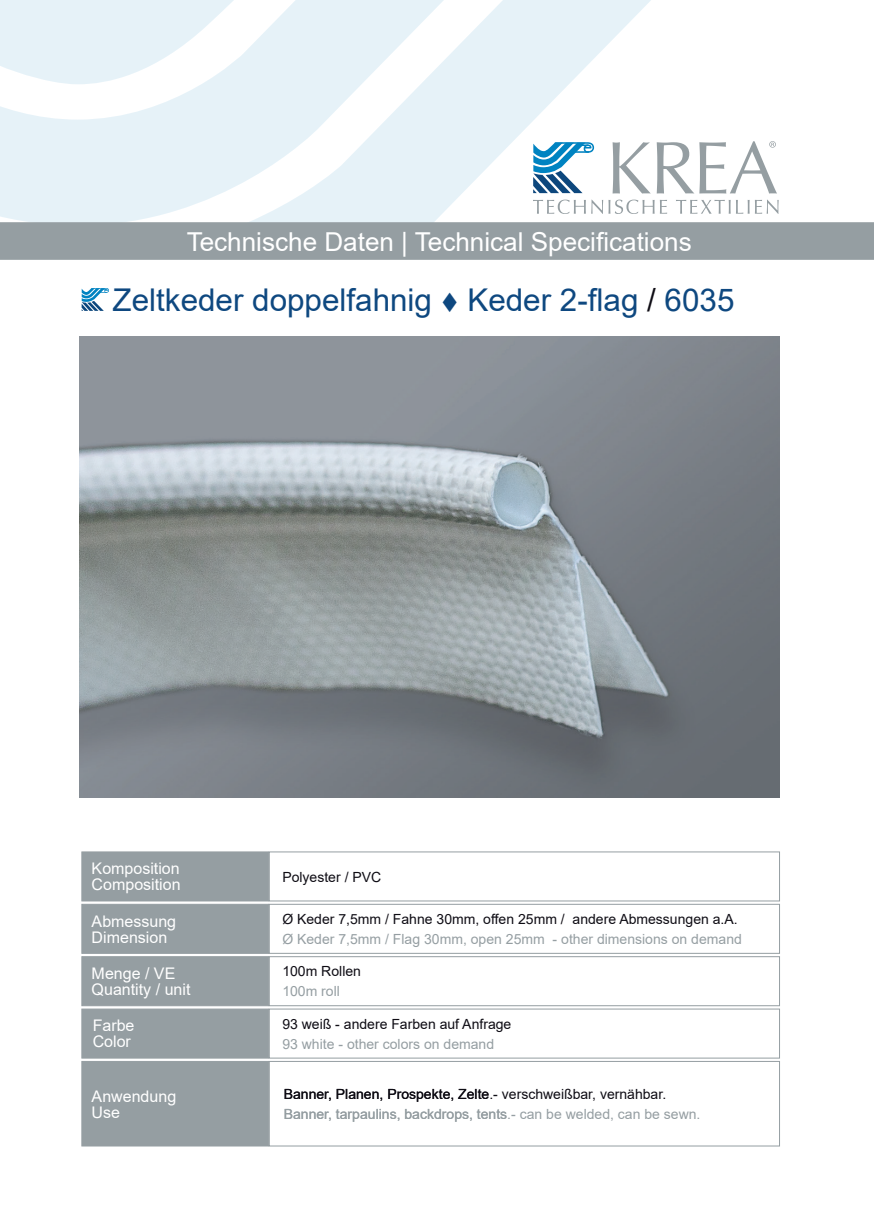
<style>
.page{position:relative;width:874px;height:1225px;background:#fff}
.page>*{position:absolute;margin:0;border:0;box-sizing:border-box;transform-origin:0 0}
.t1{font:31.4px "Arial";color:#0e4880}
.t2{font:26px "Arial";color:#fff}
.t3{font:16px/16px "Arial";color:#fff}
.t4{font:14px "Arial";color:#0e0c14}
.t5{font:14px "Arial";color:#959ea2}
.s1{color:#0e0c14}
</style>
<div class="page">
<svg style="left:0;top:0;width:626px;height:222px;fill:#e6f2f8"></svg>
<svg style="left:0;top:0;width:423px;height:84px"></svg>
<div style="left:0;top:222px;width:873px;height:38px;background:#959ea2"></div>
<svg style="left:82px;top:288px;width:27px;height:23px"></svg>
<svg style="left:612px;top:142px;width:38px;height:51px"></svg>
<svg style="left:533px;top:142px;width:60px;height:51px"></svg>
<svg style="left:656px;top:141px;width:120px;height:52px"></svg>
<svg style="left:533px;top:200px;width:52px;height:14px"></svg>
<svg style="left:591px;top:200px;width:75px;height:14px"></svg>
<svg style="left:676px;top:200px;width:101px;height:14px"></svg>
<div style="left:269px;top:956px;width:510px;height:50px;background:#fff;border:1px solid #959ea2"></div>
<div style="left:269px;top:904px;width:510px;height:49px;background:#fff;border:1px solid #959ea2"></div>
<div style="left:269px;top:851px;width:510px;height:50px;background:#fff;border:1px solid #959ea2"></div>
<div style="left:269px;top:1061px;width:510px;height:85px;background:#fff;border:1px solid #959ea2"></div>
<div style="left:269px;top:1008px;width:510px;height:50px;background:#fff;border:1px solid #959ea2"></div>
<div style="left:82px;top:956px;width:187px;height:50px;background:#959ea2;border:1px solid #959ea2"></div>
<div style="left:82px;top:904px;width:187px;height:49px;background:#959ea2"></div>
<div style="left:82px;top:851px;width:187px;height:50px;background:#959ea2;border:1px solid #959ea2"></div>
<div style="left:82px;top:1061px;width:187px;height:85px;background:#959ea2"></div>
<div style="left:82px;top:1008px;width:187px;height:50px;background:#959ea2;border:1px solid #959ea2"></div>
<img style="left:79px;top:336px;width:699px;height:461px">
<h2 class="t2" style="left:186px;top:223px;width:506px">Technische Daten | Technical Specifications</h2>
<h1 class="t1" style="left:113px;top:278px;width:623px">Zeltkeder doppelfahnig ▼ Keder 2-flag <span class="s1">/</span> 6035</h1>
<p class="t3" style="left:92px;top:860px;width:90px">Komposition<br>Composition</p>
<p class="t3" style="left:92px;top:913px;width:86px">Abmessung<br>Dimension</p>
<p class="t3" style="left:92px;top:965px;width:100px">Menge / VE<br>Quantity / unit</p>
<p class="t3" style="left:93px;top:1017px;width:43px">Farbe<br>Color</p>
<p class="t3" style="left:92px;top:1087px;width:86px">Anwendung<br>Use</p>
<p class="t4" style="left:282px;top:867px;width:100px">Polyester / PVC</p>
<p class="t4" style="left:282px;top:909px;width:456px">Ø Keder 7,5mm / Fahne 30mm, offen 25mm / andere Abmessungen a.A.</p>
<p class="t5" style="left:282px;top:929px;width:461px">Ø Keder 7,5mm / Flag 30mm, open 25mm - other dimensions on demand</p>
<p class="t4" style="left:282px;top:961px;width:80px">100m Rollen</p>
<p class="t5" style="left:282px;top:981px;width:59px">100m roll</p>
<p class="t4" style="left:282px;top:1014px;width:230px">93 weiß - andere Farben auf Anfrage</p>
<p class="t5" style="left:282px;top:1034px;width:213px">93 white - other colors on demand</p>
<p class="t4" style="left:283px;top:1084px;width:384px">Banner, Planen, Prospekte, Zelte - verschweißbar, vernähbar.</p>
<p class="t5" style="left:283px;top:1104px;width:418px">Banner, tarpaulins, backdrops, tents - can be welded, can be sewn.</p>
<p class="t4" style="left:489px;top:1084px;width:5px">.</p>
<p class="t5" style="left:507px;top:1104px;width:5px">.</p>
</div>
